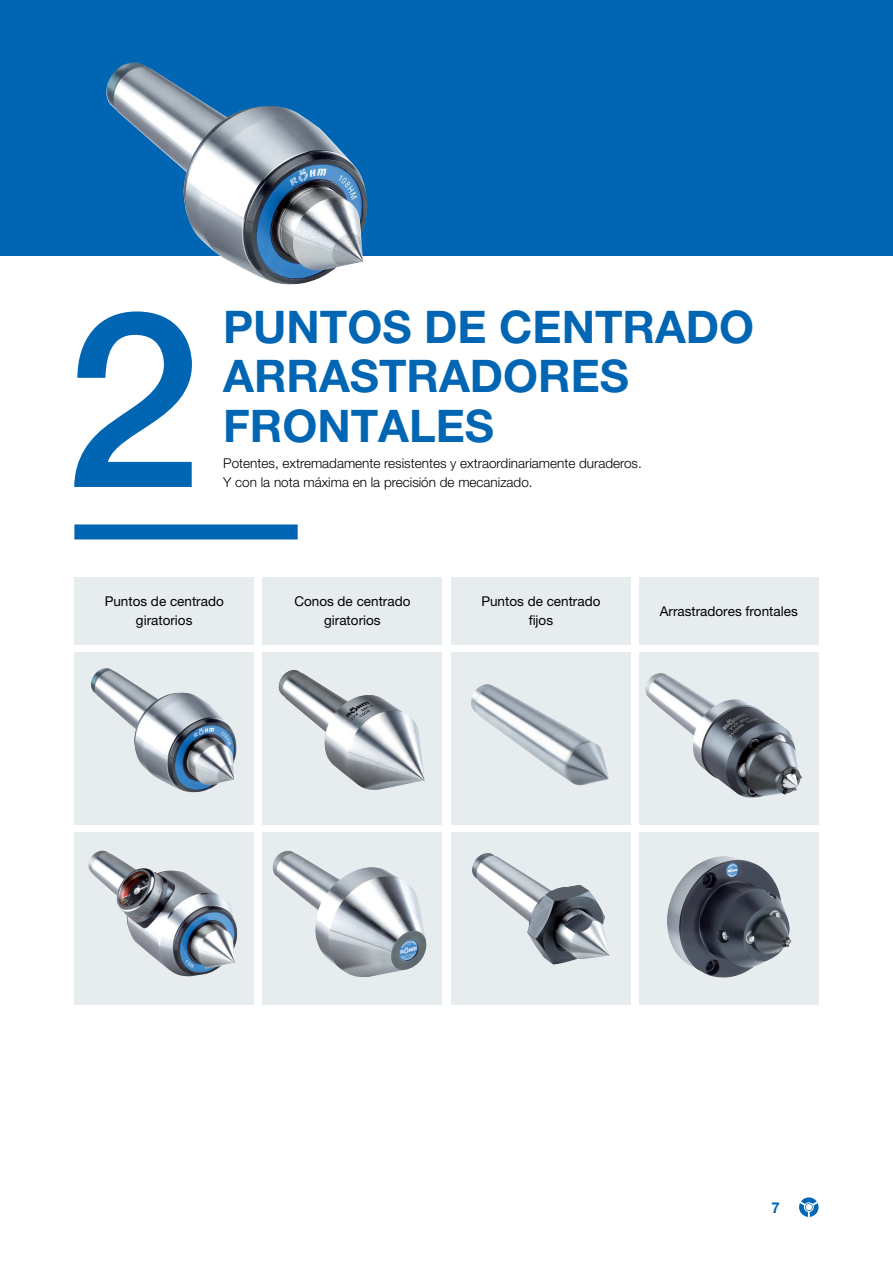
<style>
.page{position:relative;width:893px;height:1263px;background:#fff}
.page>*{position:absolute;margin:0;border:0;box-sizing:border-box;transform-origin:0 0}
.t1{font:500 245.7px "Helvetica Neue LT Pro";color:#0066b3}
.t2{font:700 45px/49.5px "Helvetica Neue LT Pro";color:#0066b3}
.t3{font:700 15px "Helvetica Neue LT Pro";color:#0066b3}
.t4{font:300 13.5px/18.9px "Helvetica Neue LT Pro";color:#000}
.t5{font:13.5px/18.9px "Helvetica Neue LT Pro";color:#000;text-align:center}
</style>
<div class="page">
<svg style="left:799px;top:1197px;width:20px;height:20px"></svg>
<div style="left:74px;top:652px;width:180px;height:172px;background:#e7ecef"></div>
<div style="left:263px;top:652px;width:179px;height:172px;background:#e7ecef"></div>
<div style="left:451px;top:652px;width:179px;height:172px;background:#e7ecef"></div>
<div style="left:639px;top:652px;width:180px;height:172px;background:#e7ecef"></div>
<div style="left:74px;top:832px;width:180px;height:172px;background:#e7ecef"></div>
<div style="left:263px;top:832px;width:179px;height:172px;background:#e7ecef"></div>
<div style="left:451px;top:832px;width:179px;height:172px;background:#e7ecef"></div>
<div style="left:639px;top:832px;width:180px;height:172px;background:#e7ecef"></div>
<div style="left:74px;top:577px;width:180px;height:67px;background:#e7ecef"></div>
<div style="left:263px;top:577px;width:179px;height:67px;background:#e7ecef"></div>
<div style="left:451px;top:577px;width:179px;height:67px;background:#e7ecef"></div>
<div style="left:639px;top:577px;width:180px;height:67px;background:#e7ecef"></div>
<div style="left:0;top:0;width:893px;height:255px;background:#0066b3"></div>
<img style="left:91px;top:668px;width:146px;height:124px">
<img style="left:106px;top:63px;width:262px;height:222px">
<img style="left:88px;top:851px;width:149px;height:125px">
<img style="left:278px;top:670px;width:147px;height:120px">
<img style="left:273px;top:850px;width:154px;height:127px">
<img style="left:472px;top:853px;width:138px;height:111px">
<img style="left:471px;top:684px;width:138px;height:102px">
<img style="left:645px;top:673px;width:157px;height:125px">
<img style="left:667px;top:856px;width:125px;height:122px">
<div style="left:74px;top:524px;width:224px;height:15px;background:#0066b3"></div>
<h1 class="t1" style="left:65px;top:253px;width:138px">2</h1>
<h2 class="t2" style="left:223px;top:301px;width:532px">PUNTOS DE CENTRADO<br>ARRASTRADORES<br>FRONTALES</h2>
<p class="t4" style="left:223px;top:453px;width:420px">Potentes, extremadamente resistentes y extraordinariamente duraderos.<br>Y con la nota máxima en la precisión de mecanizado.</p>
<p class="t5" style="left:294px;top:592px;width:118px">Conos de centrado giratorios</p>
<p class="t5" style="left:660px;top:601px;width:139px">Arrastradores frontales</p>
<p class="t5" style="left:105px;top:592px;width:121px">Puntos de centrado giratorios</p>
<p class="t5" style="left:481px;top:592px;width:121px">Puntos de centrado fijos</p>
<p class="t3" style="left:771px;top:1198px;width:10px">7</p>
</div>
